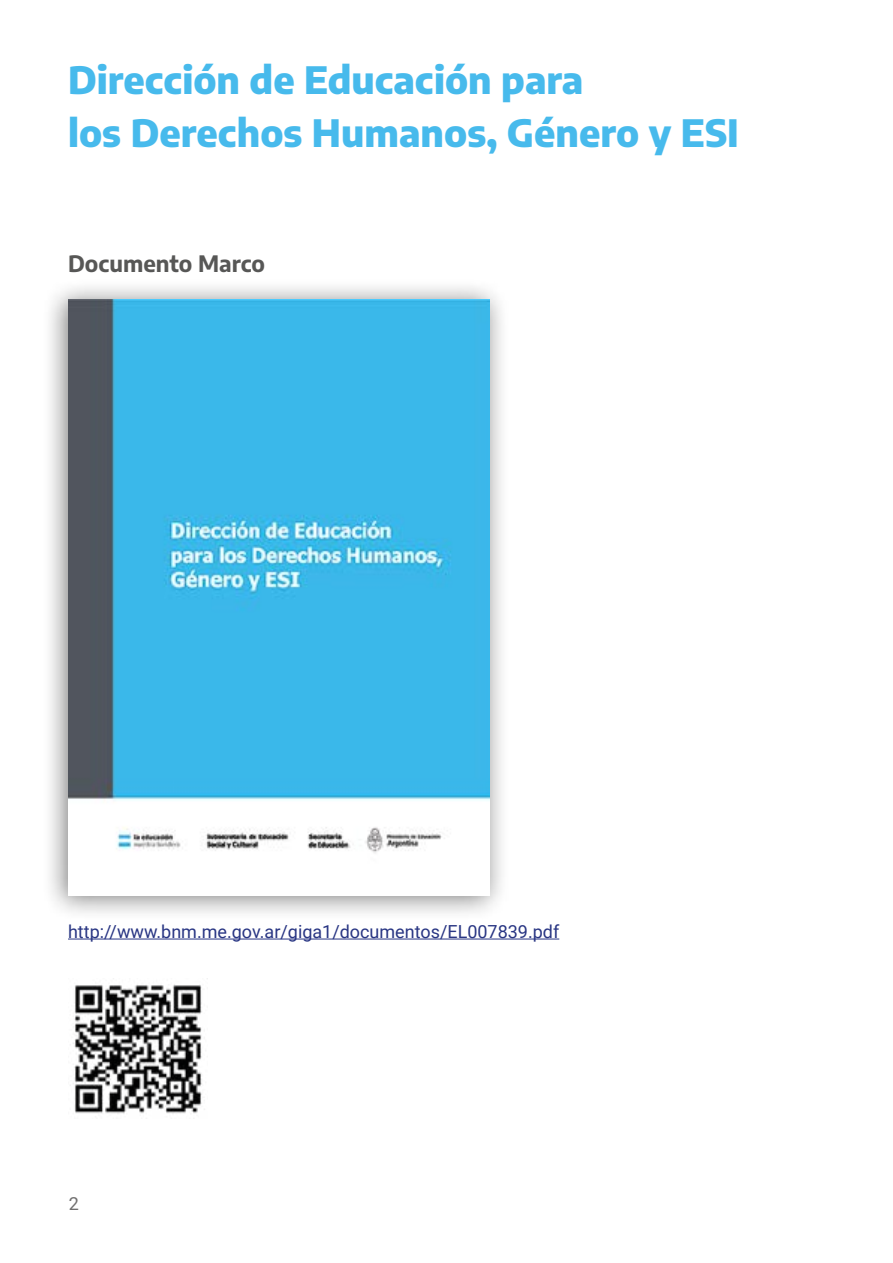
<style>
.page{position:relative;width:893px;height:1263px;background:#fff}
.page>*{position:absolute;margin:0;border:0;box-sizing:border-box;transform-origin:0 0}
.t1{font:800 37.5px/53.6px "Encode Sans";color:#47baec}
.t2{font:700 22.5px "Encode Sans";color:#575756}
.t3{font:18px "Roboto";color:#283583}
.t4{font:18px "Roboto";color:#706f6f}
</style>
<div class="page">
<div style="left:41px;top:278px;width:470px;height:644px;background:#000;opacity:.5"></div>
<img style="left:68px;top:299px;width:422px;height:596px">
<hr style="left:68px;top:938px;width:491px;height:1px;background:#283583">
<img style="left:73px;top:984px;width:132px;height:130px">
<h1 class="t1" style="left:68px;top:52px;width:672px">Dirección de Educación para<br>los Derechos Humanos, Género y ESI</h1>
<p class="t2" style="left:68px;top:248px;width:199px">Documento Marco</p>
<p class="t3" style="left:68px;top:919px;width:493px">http://www.bnm.me.gov.ar/giga1/documentos/EL007839.pdf</p>
<p class="t4" style="left:69px;top:1190px;width:12px">2</p>
</div>
